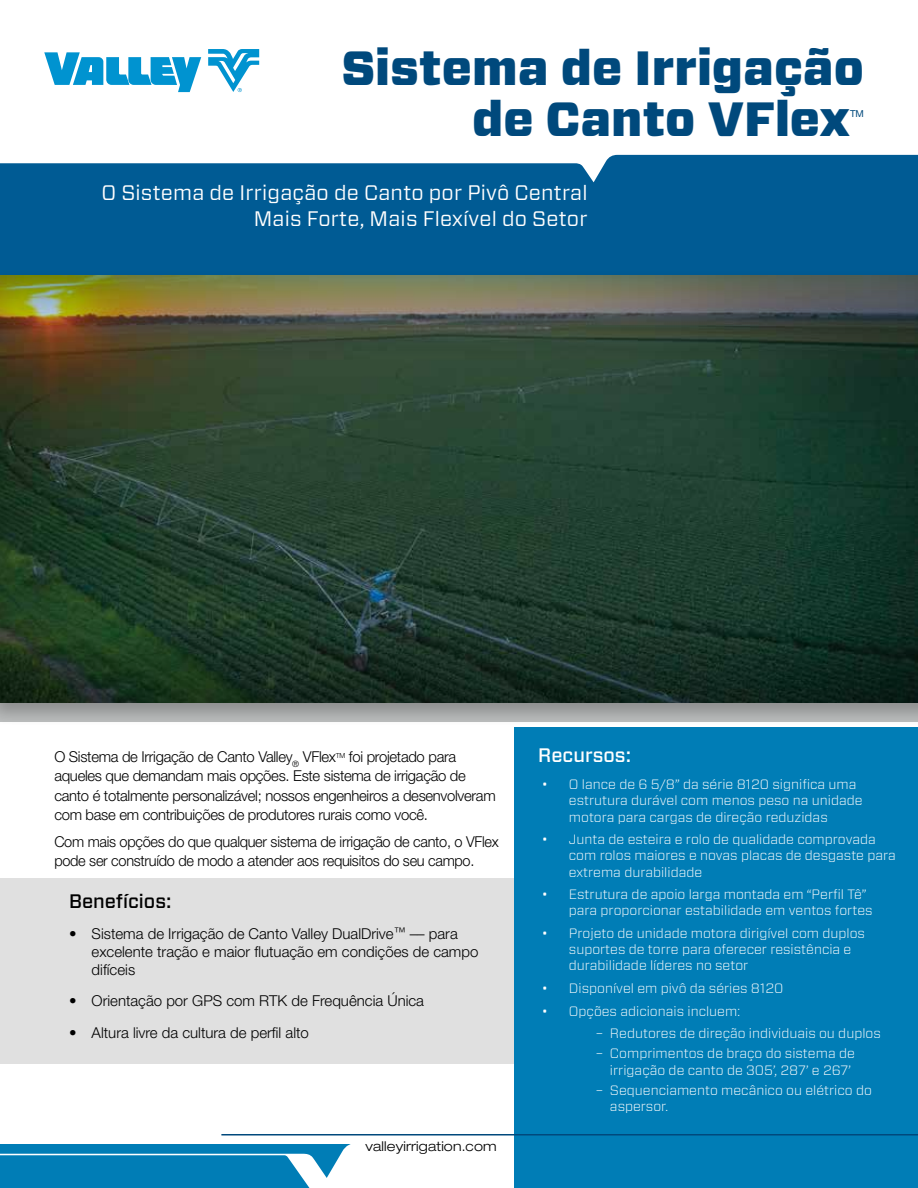
<style>
.page{position:relative;width:918px;height:1188px;background:#fff}
.page>*{position:absolute;margin:0;border:0;box-sizing:border-box;transform-origin:0 0}
.t1{font:900 48px/51px "Forza";color:#00497c;text-align:right}
.t2{font:21px/25.2px "Forza";letter-spacing:.01em;color:#fff;text-align:right}
.t3{font:500 19.5px "Forza";color:#000}
.t4{font:500 19.5px "Forza";color:#fff}
.t5{font:300 15px/19.5px "Helvetica Neue LT Pro";letter-spacing:-.02em;color:#000}
.t6{font:300 15px/18px "Helvetica Neue LT Pro";color:#000}
.t7{font:300 13.5px/16.2px "Forza";color:#fff}
.t8{font:300 expanded 13.5px "Helvetica Neue LT Pro";letter-spacing:.01em;color:#000}
.t9{font:9.6px "Helvetica Neue LT Pro";color:#00497c}
</style>
<div class="page">
<div style="left:0;top:879px;width:524px;height:185px;background:#e0e0e0"></div>
<svg style="left:0;top:1144px;width:351px;height:44px;background:#1f8dbf"></svg>
<div style="left:514px;top:728px;width:404px;height:460px;background:#007db6"></div>
<svg style="left:208px;top:49px;width:51px;height:43px"></svg>
<svg style="left:44px;top:52px;width:157px;height:40px"></svg>
<hr style="left:221px;top:1134px;width:697px;height:2px;background:#00497c">
<div style="left:0;top:155px;width:918px;height:115px;background:#005b94"></div>
<div style="left:0;top:270px;width:918px;height:458px;background:#000;opacity:.26"></div>
<img style="left:0;top:359px;width:918px;height:257px">
<svg style="left:0;top:616px;width:918px;height:87px;background:#173022"></svg>
<img style="left:0;top:275px;width:918px;height:84px">
<h1 class="t1" style="left:341px;top:43px;width:524px">Sistema de Irrigação de Canto VFlex</h1>
<p class="t9" style="left:850px;top:107px;width:15px">TM</p>
<h2 class="t2" style="left:101px;top:180px;width:488px">O Sistema de Irrigação de Canto por Pivô Central<br>Mais Forte, Mais Flexível do Setor</h2>
<p class="t5" style="left:54px;top:746px;width:443px">O Sistema de Irrigação de Canto Valley<sub>®</sub> VFlex<sup>TM</sup> foi projetado para aqueles que demandam mais opções. Este sistema de irrigação de canto é totalmente personalizável; nossos engenheiros a desenvolveram com base em contribuições de produtores rurais como você.</p>
<p class="t5" style="left:54px;top:831px;width:446px">Com mais opções do que qualquer sistema de irrigação de canto, o VFlex pode ser construído de modo a atender aos requisitos do seu campo.</p>
<h3 class="t3" style="left:69px;top:888px;width:104px">Benefícios:</h3>
<p class="t6" style="left:92px;top:925px;width:388px;text-indent:-22px">• Sistema de Irrigação de Canto Valley DualDrive<sup>™</sup> –– para excelente tração e maior flutuação em condições de campo difíceis</p>
<p class="t6" style="left:69px;top:992px;width:356px">• Orientação por GPS com RTK de Frequência Única</p>
<p class="t6" style="left:69px;top:1023px;width:241px">• Altura livre da cultura de perfil alto</p>
<p class="t8" style="left:366px;top:1138px;width:133px">valleyirrigation.com</p>
<h3 class="t4" style="left:538px;top:742px;width:94px">Recursos:</h3>
<p class="t7" style="left:569px;top:776px;width:295px;text-indent:-27px">• O lance de 6 5/8” da série 8120 significa uma estrutura durável com menos peso na unidade motora para cargas de direção reduzidas</p>
<p class="t7" style="left:569px;top:831px;width:328px;text-indent:-27px">• Junta de esteira e rolo de qualidade comprovada com rolos maiores e novas placas de desgaste para extrema durabilidade</p>
<p class="t7" style="left:569px;top:886px;width:305px;text-indent:-27px">• Estrutura de apoio larga montada em “Perfil Tê” para proporcionar estabilidade em ventos fortes</p>
<p class="t7" style="left:569px;top:925px;width:298px;text-indent:-27px">• Projeto de unidade motora dirigível com duplos suportes de torre para oferecer resistência e durabilidade líderes no setor</p>
<p class="t7" style="left:542px;top:980px;width:243px">• Disponível em pivô da séries 8120</p>
<p class="t7" style="left:542px;top:1002px;width:200px">• Opções adicionais incluem:</p>
<p class="t7" style="left:596px;top:1025px;width:286px">– Redutores de direção individuais ou duplos</p>
<p class="t7" style="left:596px;top:1045px;width:260px;text-align:right">– Comprimentos de braço do sistema de irrigação de canto de 305’, 287’ e 267’</p>
<p class="t7" style="left:610px;top:1082px;width:263px;text-indent:-14px">– Sequenciamento mecânico ou elétrico do aspersor.</p>
</div>
